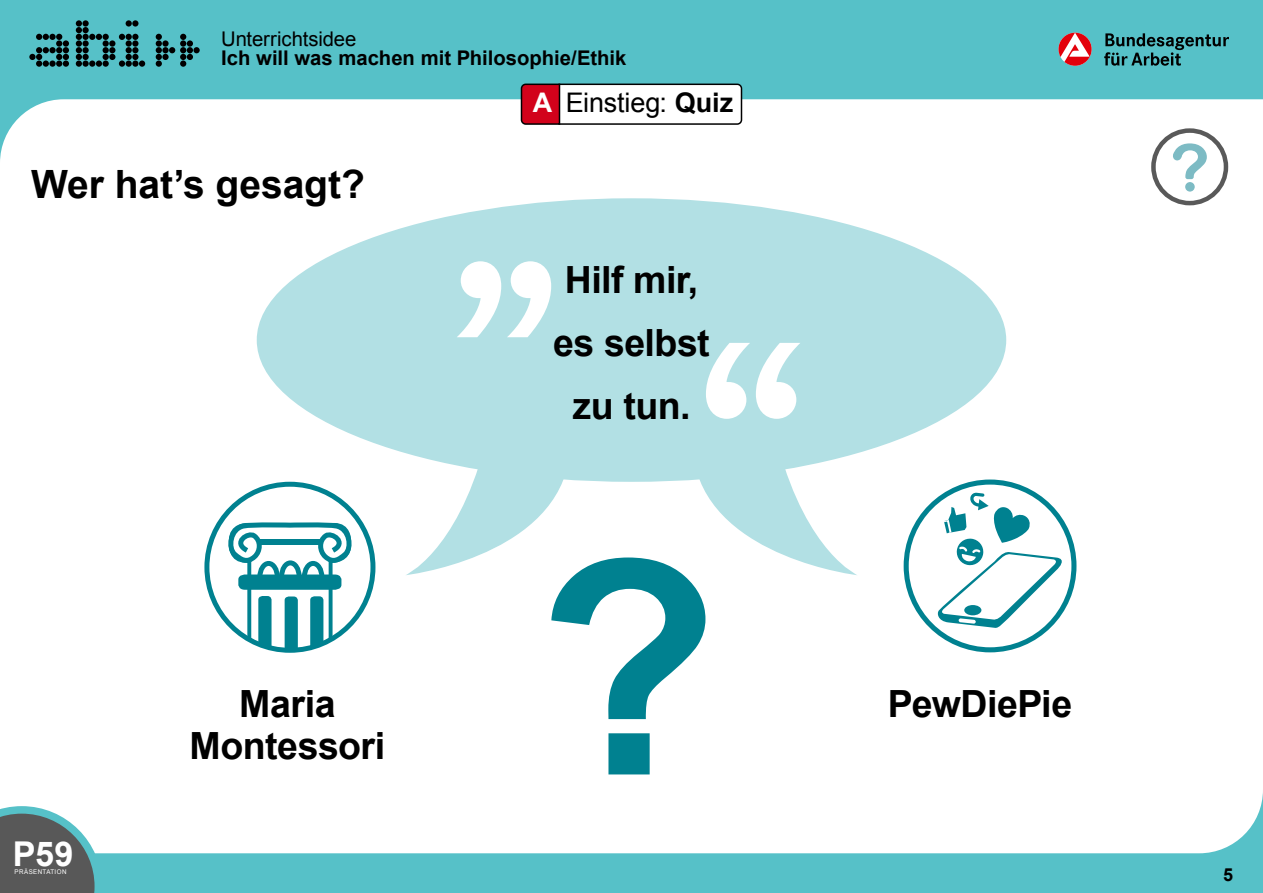
<style>
.page{position:relative;width:1263px;height:893px;background:#56c1c8}
.page>*{position:absolute;margin:0;border:0;box-sizing:border-box;transform-origin:0 0}
.H2_u-idee_P-S{font:700 39px "Arial";letter-spacing:-.005em;color:#000}
.P_QUIZ{font:700 37.5px "Arial";letter-spacing:-.01em;color:#000}
.p_OE{font:700 37.5px/63px "Arial";letter-spacing:-.015em;color:#000;text-align:center}
.t1{font:700 34.2px "Arial";color:#fff}
.H1_u-idee{font:27px "Arial";letter-spacing:-.01em;color:#000}
.t2{font:700 20.25px "Arial";color:#000}
.t3{font:20.25px "Arial";letter-spacing:-.005em;color:#000}
.t4{font:700 18px "Arial";color:#000}
.t5{font:6.45px "Arial";letter-spacing:.06em;color:#fff;scale:.96 1}
.s1{font-weight:700;color:#fff}
.s2{font-weight:700}
</style>
<div class="page">
<div style="left:0;top:99px;width:1263px;height:754px;background:#fff"></div>
<svg style="left:0;top:806px;width:102px;height:87px;background:#707e7f"></svg>
<svg style="left:29px;top:34px;width:40px;height:33px"></svg>
<svg style="left:76px;top:20px;width:69px;height:47px"></svg>
<svg style="left:156px;top:34px;width:44px;height:33px"></svg>
<svg style="left:1104px;top:33px;width:125px;height:33px"></svg>
<svg style="left:1058px;top:33px;width:33px;height:33px"></svg>
<div style="left:257px;top:198px;width:749px;height:284px;background:#b2e0e4;border-radius:50%"></div>
<svg style="left:457px;top:261px;width:94px;height:76px"></svg>
<svg style="left:706px;top:343px;width:94px;height:76px"></svg>
<svg style="left:520px;top:83px;width:223px;height:43px;background:#dfc3c6"></svg>
<div style="left:204px;top:482px;width:171px;height:171px;border:5px solid #008190;border-radius:50%"></div>
<svg style="left:221px;top:518px;width:135px;height:132px;background:#9acdd2"></svg>
<div style="left:904px;top:479px;width:172px;height:173px;border:5px solid #008190;border-radius:50%"></div>
<svg style="left:936px;top:492px;width:131px;height:136px;background:#c9e4e7"></svg>
<svg style="left:405px;top:453px;width:453px;height:321px;background:#ddeff1"></svg>
<svg style="left:1153px;top:131px;width:73px;height:72px;background:#e8e8e8"></svg>
<div style="left:1151px;top:128px;width:77px;height:77px;border:4px solid #595959;border-radius:50%"></div>
<svg style="left:1173px;top:143px;width:34px;height:49px;background:#d3e8eb"></svg>
<div style="left:1173px;top:152px;width:9px;height:9px;background:#7dbbc4;border-radius:50%"></div>
<p class="t3" style="left:221px;top:26px;width:137px">Unterrichtsidee</p>
<p class="t2" style="left:221px;top:45px;width:407px">Ich will was machen mit Philosophie/Ethik</p>
<h2 class="H2_u-idee_P-S" style="left:31px;top:159px;width:335px">Wer hat’s gesagt?</h2>
<h1 class="H1_u-idee" style="left:533px;top:85px;width:202px"><span class="s1">A</span> Einstieg: <span class="s2">Quiz</span></h1>
<p class="p_OE" style="left:553px;top:249px;width:158px">Hilf mir, es selbst zu tun.</p>
<p class="P_QUIZ" style="left:239px;top:679px;width:98px">Maria</p>
<p class="P_QUIZ" style="left:888px;top:679px;width:186px">PewDiePie</p>
<p class="P_QUIZ" style="left:190px;top:721px;width:197px">Montessori</p>
<h3 class="t1" style="left:13px;top:831px;width:62px">P59</h3>
<p class="t5" style="left:15px;top:868px;width:56px">PRÄSENTATION</p>
<p class="t4" style="left:1223px;top:862px;width:12px">5</p>
</div>
